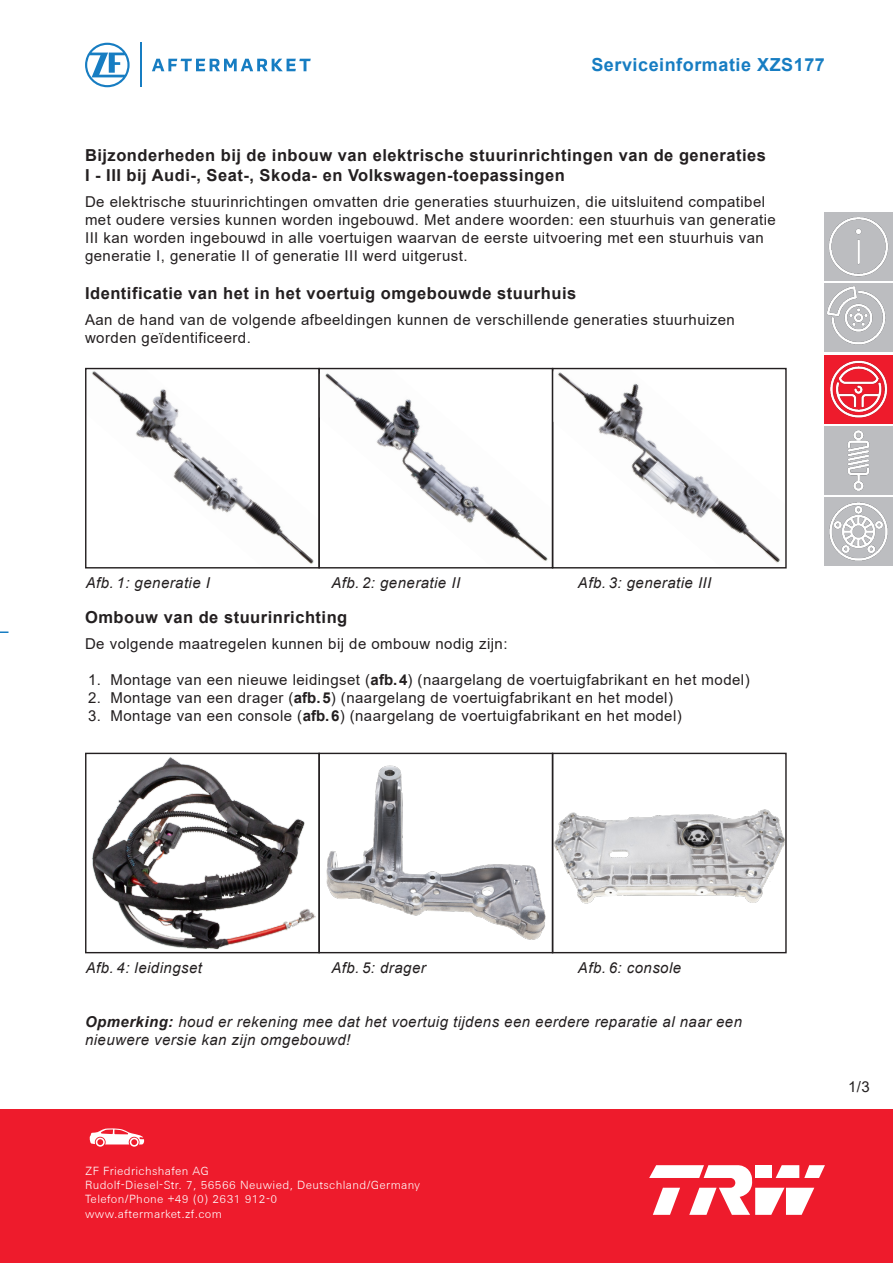
<style>
.page{position:relative;width:893px;height:1263px;background:#fff}
.page>*{position:absolute;margin:0;border:0;box-sizing:border-box;transform-origin:0 0}
.t1{font:700 18px "Arial";letter-spacing:.03em;color:#177dc2}
.Überschrift{font:700 16.5px/19.8px "Arial";letter-spacing:.03em;color:#231f20}
.Text{font:15px/18px "Arial";letter-spacing:.03em;color:#231f20}
.Text-2{font:italic 15px/18px "Arial";letter-spacing:.03em;color:#231f20}
.BU{font:italic 15px "Arial";letter-spacing:.03em;color:#231f20}
.t2{font:300 12px/14.4px "ZF Sans";letter-spacing:.03em;color:#fff}
.s1{font-weight:700}
</style>
<div class="page">
<div style="left:0;top:1110px;width:893px;height:153px;background:#ee1b2c"></div>
<hr style="left:140px;top:43px;width:1px;height:44px;background:#177dc2">
<svg style="left:152px;top:59px;width:159px;height:12px"></svg>
<svg style="left:85px;top:43px;width:45px;height:44px"></svg>
<svg style="left:649px;top:1165px;width:176px;height:50px"></svg>
<svg style="left:90px;top:1128px;width:55px;height:19px"></svg>
<img style="left:825px;top:284px;width:68px;height:68px">
<img style="left:825px;top:497px;width:68px;height:68px">
<img style="left:825px;top:426px;width:68px;height:68px">
<img style="left:825px;top:355px;width:68px;height:68px">
<img style="left:825px;top:213px;width:68px;height:68px">
<img style="left:92px;top:371px;width:688px;height:193px">
<div style="left:85px;top:368px;width:235px;height:200px;border:1px solid #231f20"></div>
<img style="left:92px;top:757px;width:224px;height:193px">
<div style="left:85px;top:753px;width:235px;height:200px;border:1px solid #231f20"></div>
<div style="left:318px;top:368px;width:235px;height:200px;border:1px solid #231f20"></div>
<img style="left:326px;top:765px;width:220px;height:175px">
<div style="left:318px;top:753px;width:235px;height:200px;border:1px solid #231f20"></div>
<div style="left:552px;top:368px;width:235px;height:200px;border:1px solid #231f20"></div>
<img style="left:554px;top:809px;width:231px;height:95px">
<div style="left:552px;top:753px;width:235px;height:200px;border:1px solid #231f20"></div>
<svg style="left:0;top:631px;width:9px;height:2px"></svg>
<p class="t1" style="left:591px;top:52px;width:235px">Serviceinformatie XZS177</p>
<p class="Überschrift" style="left:85px;top:145px;width:682px">Bijzonderheden bij de inbouw van elektrische stuurinrichtingen van de generaties<br>I - III bij Audi-, Seat-, Skoda- en Volkswagen-toepassingen</p>
<p class="Text" style="left:85px;top:193px;width:692px">De elektrische stuurinrichtingen omvatten drie generaties stuurhuizen, die uitsluitend compatibel met oudere versies kunnen worden ingebouwd. Met andere woorden: een stuurhuis van generatie III kan worden ingebouwd in alle voertuigen waarvan de eerste uitvoering met een stuurhuis van generatie I, generatie II of generatie III werd uitgerust.</p>
<p class="Überschrift" style="left:85px;top:283px;width:493px">Identificatie van het in het voertuig omgebouwde stuurhuis</p>
<p class="Text" style="left:85px;top:311px;width:651px">Aan de hand van de volgende afbeeldingen kunnen de verschillende generaties stuurhuizen worden geïdentificeerd.</p>
<p class="BU" style="left:86px;top:573px;width:126px">Afb. 1: generatie I</p>
<p class="BU" style="left:331px;top:573px;width:130px">Afb. 2: generatie II</p>
<p class="BU" style="left:578px;top:573px;width:135px">Afb. 3: generatie III</p>
<p class="Überschrift" style="left:85px;top:607px;width:264px">Ombouw van de stuurinrichting</p>
<p class="Text" style="left:85px;top:635px;width:424px">De volgende maatregelen kunnen bij de ombouw nodig zijn:</p>
<p class="Text" style="left:88px;top:671px;width:663px">1. Montage van een nieuwe leidingset (<span class="s1">afb.4</span>) (naargelang de voertuigfabrikant en het model)</p>
<p class="Text" style="left:88px;top:689px;width:586px">2. Montage van een drager (<span class="s1">afb.5</span>) (naargelang de voertuigfabrikant en het model)</p>
<p class="Text" style="left:88px;top:707px;width:595px">3. Montage van een console (<span class="s1">afb.6</span>) (naargelang de voertuigfabrikant en het model)</p>
<p class="BU" style="left:86px;top:958px;width:118px">Afb. 4: leidingset</p>
<p class="BU" style="left:331px;top:958px;width:96px">Afb. 5: drager</p>
<p class="BU" style="left:578px;top:958px;width:105px">Afb. 6: console</p>
<p class="Text-2" style="left:85px;top:1013px;width:659px"><span class="s1">Opmerking:</span> houd er rekening mee dat het voertuig tijdens een eerdere reparatie al naar een nieuwere versie kan zijn omgebouwd!</p>
<p class="t2" style="left:85px;top:1163px;width:337px">ZF Friedrichshafen AG<br>Rudolf-Diesel-Str. 7, 56566 Neuwied, Deutschland/Germany Telefon/Phone +49 (0) 2631 912-0<br>www.aftermarket.zf.com</p>
<p class="Text" style="left:848px;top:1078px;width:23px">1/3</p>
</div>
